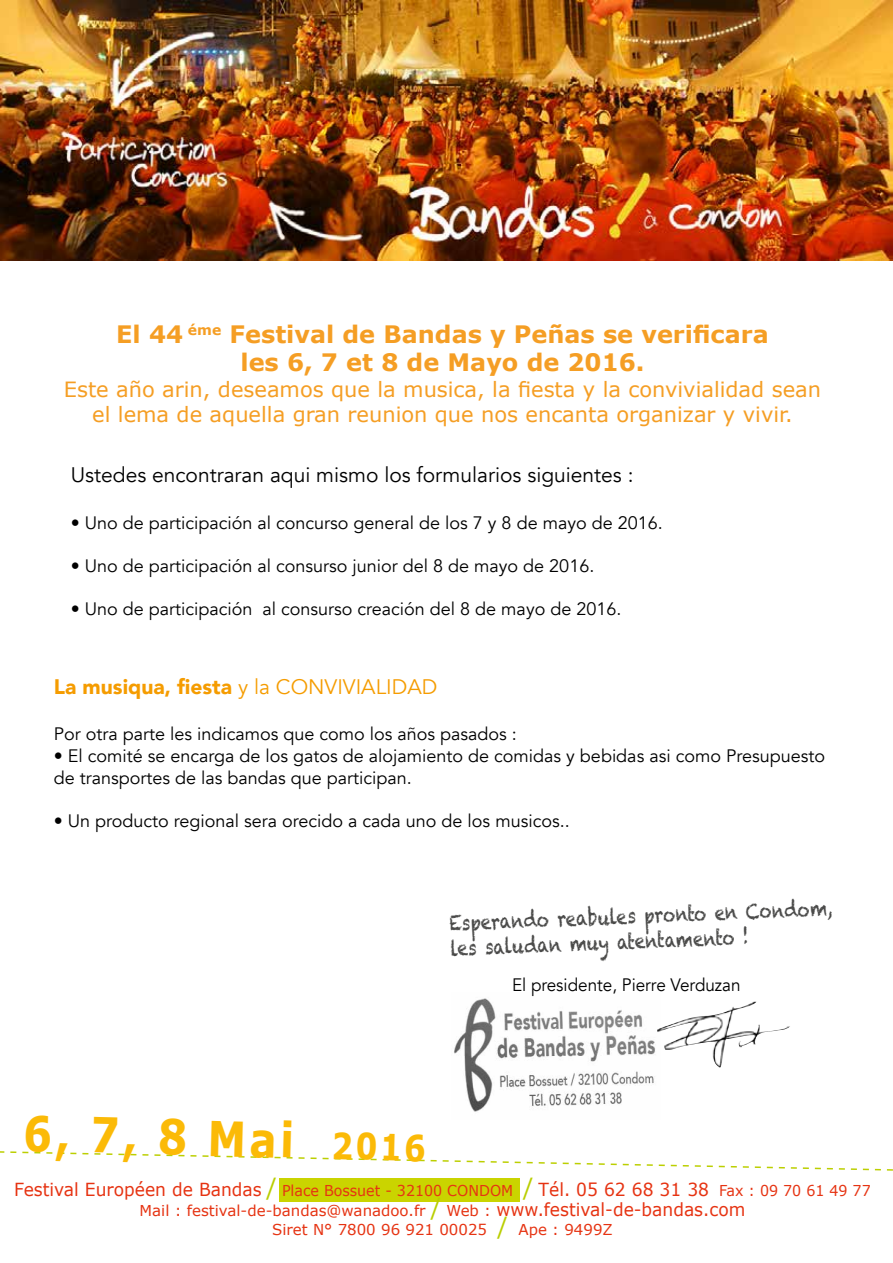
<style>
.page{position:relative;width:893px;height:1263px;background:#fff}
.page>*{position:absolute;margin:0;border:0;box-sizing:border-box;transform-origin:0 0}
.t1{font:700 48px "Verdana";color:#fbba07;scale:.85 1}
.t2{font:700 24px/28.8px "Verdana";color:#f59e24;text-align:center}
.t3{font:21px/25.2px "Verdana";color:#f59e24;text-align:center}
.t4{font:21px/25.3px "Chalkduster";color:#4a4a49;scale:.8 1}
.t5{font:21px "Avenir";color:#000}
.t6{font:900 21px "Avenir";color:#f59c00}
.t7{font:18px/21.6px "Avenir";color:#000}
.t8{font:18px "Verdana";color:#e63312;scale:.95 1}
.t9{font:18px "Avenir";color:#000;scale:.95 1}
.t10{font:15px/19.5px "Verdana";color:#e63312;text-align:center}
.s1{font-weight:400}
.s2{font-size:36px}
.s3{font-size:24px;color:#b9ce00}
.s4{font-size:15px}
.s5{font-size:18px}
</style>
<div class="page">
<img style="left:454px;top:998px;width:201px;height:114px">
<img style="left:657px;top:1001px;width:133px;height:67px">
<img style="left:0;top:0;width:893px;height:260px">
<div style="left:280px;top:1178px;width:240px;height:23px;background:#cad400"></div>
<svg style="left:0;top:1151px;width:893px;height:20px"></svg>
<h2 class="t2" style="left:116px;top:320px;width:654px">El 44 <sup>éme</sup> Festival de Bandas y Peñas se verificara les 6, 7 et 8 de Mayo de 2016.</h2>
<p class="t3" style="left:64px;top:377px;width:759px">Este año arin, deseamos que la musica, la fiesta y la convivialidad sean el lema de aquella gran reunion que nos encanta organizar y vivir.</p>
<p class="t5" style="left:71px;top:462px;width:564px">Ustedes encontraran aqui mismo los formularios siguientes :</p>
<p class="t7" style="left:71px;top:512px;width:593px">• Uno de participación al concurso general de los 7 y 8 de mayo de 2016.</p>
<p class="t7" style="left:71px;top:555px;width:525px">• Uno de participación al consurso junior del 8 de mayo de 2016.</p>
<p class="t7" style="left:71px;top:598px;width:552px">• Uno de participación al consurso creación del 8 de mayo de 2016.</p>
<p class="t6" style="left:54px;top:668px;width:385px">La musiqua, fiesta <span class="s1">y la CONVIVIALIDAD</span></p>
<p class="t7" style="left:54px;top:724px;width:465px">Por otra parte les indicamos que como los años pasados :</p>
<p class="t7" style="left:54px;top:745px;width:773px">• El comité se encarga de los gatos de alojamiento de comidas y bebidas asi como Presupuesto de transportes de las bandas que participan.</p>
<p class="t7" style="left:54px;top:810px;width:517px">• Un producto regional sera orecido a cada uno de los musicos..</p>
<p class="t4" style="left:449px;top:910px;width:480px;rotate:-2deg">Esperando reabules pronto en Condom, les saludan muy atentamento !</p>
<h1 class="t1" style="left:24px;top:1103px;width:475px;rotate:1deg">6, 7, 8 Mai <span class="s2">2016</span></h1>
<p class="t9" style="left:512px;top:974px;width:242px">El presidente, Pierre Verduzan</p>
<p class="t8" style="left:14px;top:1178px;width:903px">Festival Européen de Bandas <span class="s3">/</span> <span class="s4">Place Bossuet - 32100 CONDOM</span> <span class="s3">/</span> Tél. 05 62 68 31 38 <span class="s4">Fax : 09 70 61 49 77</span></p>
<p class="t10" style="left:140px;top:1201px;width:607px">Mail : festival-de-bandas@wanadoo.fr <span class="s3">/</span> Web : <span class="s5">www.festival-de-bandas.com<br></span>Siret N° 7800 96 921 00025 <span class="s3">/</span> Ape : 9499Z</p>
</div>
